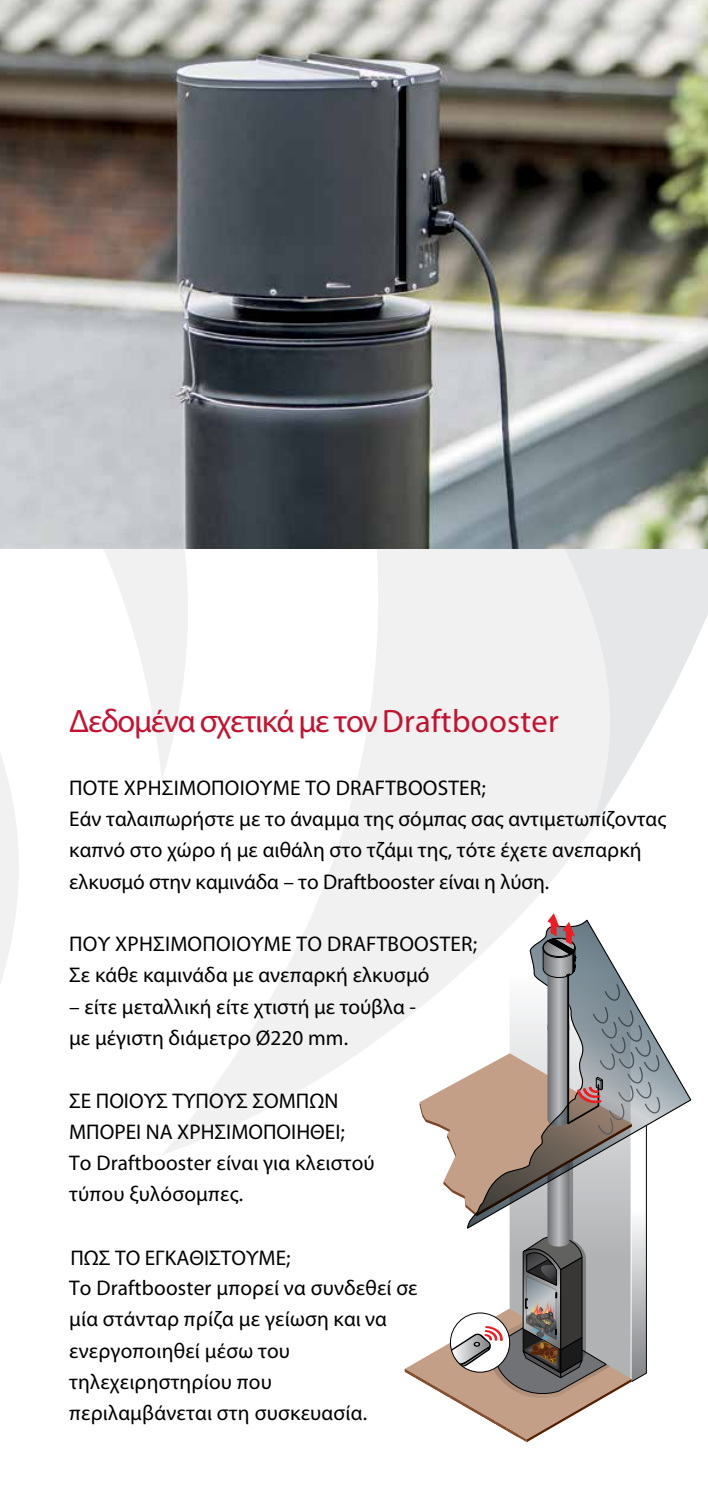
<style>
.page{position:relative;width:708px;height:1488px;background:#fff}
.page>*{position:absolute;margin:0;border:0;box-sizing:border-box;transform-origin:0 0}
.t1{font:32.5px "Morgan Sans";letter-spacing:-.04em;color:#c41230}
.t2{font:300 21.25px/31.2px "Vista Sans OT";letter-spacing:.005em;color:#000}
.t3{font:21.25px/31.2px "Vista Sans OT";letter-spacing:.01em;color:#000}
</style>
<div class="page">
<svg style="left:404px;top:1155px;width:243px;height:287px"></svg>
<svg style="left:358px;top:834px;width:334px;height:321px"></svg>
<svg style="left:625px;top:549px;width:83px;height:226px;fill:#e6e7e8"></svg>
<svg style="left:0;top:754px;width:358px;height:400px"></svg>
<svg style="left:29px;top:549px;width:596px;height:285px"></svg>
<img style="left:0;top:0;width:708px;height:549px">
<h1 class="t1" style="left:69px;top:701px;width:491px">Δεδομένα σχετικά με τον Draftbooster</h1>
<p class="t3" style="left:69px;top:772px;width:418px">ΠΟΤΕ ΧΡΗΣΙΜΟΠΟΙΟΥΜΕ ΤΟ DRAFTBOOSTER;</p>
<p class="t2" style="left:69px;top:803px;width:598px">Εάν ταλαιπωρήστε με το άναμμα της σόμπας σας αντιμετωπίζοντας καπνό στο χώρο ή με αιθάλη στο τζάμι της, τότε έχετε ανεπαρκή ελκυσμό στην καμινάδα – το Draftbooster είναι η λύση.</p>
<p class="t3" style="left:69px;top:928px;width:409px">ΠΟΥ ΧΡΗΣΙΜΟΠΟΙΟΥΜΕ ΤΟ DRAFTBOOSTER;</p>
<p class="t2" style="left:69px;top:959px;width:362px">Σε κάθε καμινάδα με ανεπαρκή ελκυσμό</p>
<p class="t2" style="left:69px;top:990px;width:348px">– είτε μεταλλική είτε χτιστή με τούβλα - με μέγιστη διάμετρο Ø220 mm.</p>
<p class="t3" style="left:69px;top:1084px;width:277px">ΣΕ ΠΟΙΟΥΣ ΤΥΠΟΥΣ ΣΟΜΠΩΝ<br>ΜΠΟΡΕΙ ΝΑ ΧΡΗΣΙΜΟΠΟΙΗΘΕΙ;</p>
<p class="t2" style="left:69px;top:1147px;width:307px">To Draftbooster είναι για κλειστού τύπου ξυλόσομπες.</p>
<p class="t3" style="left:70px;top:1241px;width:222px">ΠΩΣ ΤΟ ΕΓΚΑΘΙΣΤΟΥΜΕ;</p>
<p class="t2" style="left:69px;top:1272px;width:350px">To Draftbooster μπορεί να συνδεθεί σε μία στάνταρ πρίζα με γείωση και να ενεργοποιηθεί μέσω του τηλεχειρηστηρίου που περιλαμβάνεται στη συσκευασία.</p>
</div>
